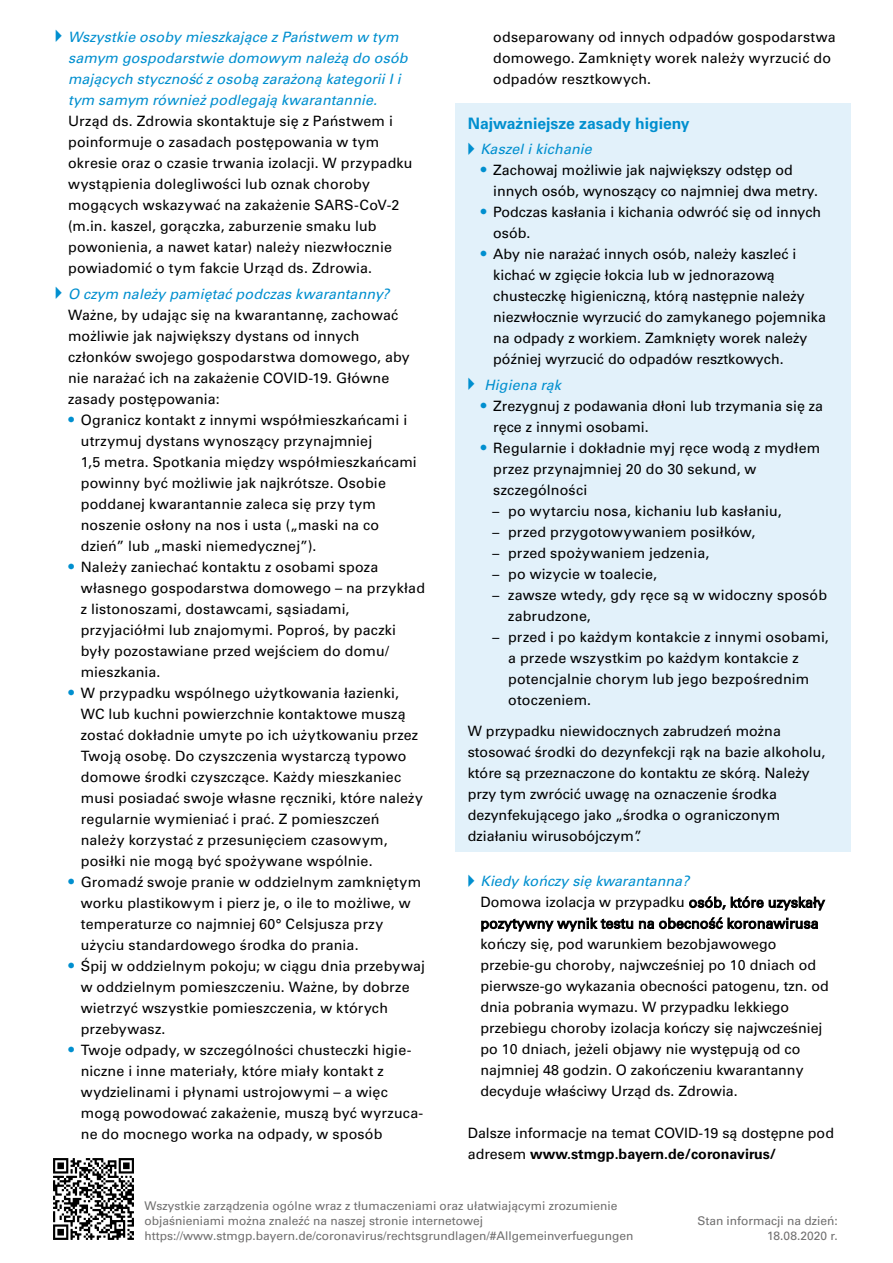
<style>
.page{position:relative;width:893px;height:1263px;background:#fff}
.page>*{position:absolute;margin:0;border:0;box-sizing:border-box;transform-origin:0 0}
.t1{font:700 15.75px "Univers LT Pro 65";color:#008fcf}
.Fließtext{font:14.25px/21px "Univers LT Pro 55 Roman";letter-spacing:.005em;color:#000}
.t2{font:italic 14.25px "Univers LT Pro 55";letter-spacing:.01em;color:#008fcf}
.Fußzeile{font:12px/15px "Univers LT Pro 55 Roman";color:#706f6f}
.s1{color:#008fcf}
.s2{font-size:13.5px}
.s3{font-family:"Univers LT Pro 55";font-style:italic;color:#008fcf}
.s4{font-family:"Univers LT Pro 65";font-weight:700}
</style>
<div class="page">
<div style="left:455px;top:104px;width:395px;height:748px;background:#e2f1fa"></div>
<img style="left:53px;top:1158px;width:81px;height:82px">
<p class="Fließtext" style="left:493px;top:26px;width:344px">odseparowany od innych odpadów gospodarstwa domowego. Zamknięty worek należy wyrzucić do odpadów resztkowych.</p>
<h3 class="t1" style="left:468px;top:114px;width:223px">Najważniejsze zasady higieny</h3>
<p class="t2" style="left:480px;top:141px;width:113px">Kaszel i kichanie</p>
<p class="Fließtext" style="left:493px;top:160px;width:326px;text-indent:-17px"><span class="s1">•</span>Zachowaj możliwie jak największy odstęp od innych osób, wynoszący co najmniej dwa metry.</p>
<p class="Fließtext" style="left:493px;top:202px;width:329px;text-indent:-17px"><span class="s1">•</span>Podczas kasłania i kichania odwróć się od innych osób.</p>
<p class="Fließtext" style="left:493px;top:244px;width:334px;text-indent:-17px"><span class="s1">•</span>Aby nie narażać innych osób, należy kaszleć i kichać w zgięcie łokcia lub w jednorazową chusteczkę higieniczną, którą następnie należy niezwłocznie wyrzucić do zamykanego pojemnika na odpady z workiem. Zamknięty worek należy później wyrzucić do odpadów resztkowych.</p>
<p class="t2" style="left:484px;top:376px;width:78px">Higiena rąk</p>
<p class="Fließtext" style="left:493px;top:395px;width:331px;text-indent:-17px"><span class="s1">•</span>Zrezygnuj z podawania dłoni lub trzymania się za ręce z innymi osobami.</p>
<p class="Fließtext" style="left:493px;top:437px;width:329px;text-indent:-17px"><span class="s1">•</span>Regularnie i dokładnie myj ręce wodą z mydłem przez przynajmniej 20 do 30 sekund, w szczególności</p>
<p class="Fließtext" style="left:491px;top:500px;width:292px"><span class="s2">—</span> po wytarciu nosa, kichaniu lub kasłaniu,</p>
<p class="Fließtext" style="left:491px;top:521px;width:266px"><span class="s2">—</span> przed przygotowywaniem posiłków,</p>
<p class="Fließtext" style="left:491px;top:542px;width:220px"><span class="s2">—</span> przed spożywaniem jedzenia,</p>
<p class="Fließtext" style="left:491px;top:563px;width:167px"><span class="s2">—</span> po wizycie w toalecie,</p>
<p class="Fließtext" style="left:508px;top:584px;width:320px;text-indent:-17px"><span class="s2">—</span> zawsze wtedy, gdy ręce są w widoczny sposób zabrudzone,</p>
<p class="Fließtext" style="left:508px;top:626px;width:322px;text-indent:-17px"><span class="s2">—</span> przed i po każdym kontakcie z innymi osobami, a przede wszystkim po każdym kontakcie z potencjalnie chorym lub jego bezpośrednim otoczeniem.</p>
<p class="Fließtext" style="left:468px;top:721px;width:359px">W przypadku niewidocznych zabrudzeń można stosować środki do dezynfekcji rąk na bazie alkoholu, które są przeznaczone do kontaktu ze skórą. Należy przy tym zwrócić uwagę na oznaczenie środka dezynfekującego jako „środka o ograniczonym działaniu wirusobójczym”.</p>
<p class="Fließtext" style="left:480px;top:871px;width:350px"><span class="s3">Kiedy kończy się kwarantanna?<br></span>Domowa izolacja w przypadku osób, które uzyskały pozytywny wynik testu na obecność koronawirusa kończy się, pod warunkiem bezobjawowego przebie-gu choroby, najwcześniej po 10 dniach od pierwsze-go wykazania obecności patogenu, tzn. od dnia pobrania wymazu. W przypadku lekkiego przebiegu choroby izolacja kończy się najwcześniej po 10 dniach, jeżeli objawy nie występują od co najmniej 48 godzin. O zakończeniu kwarantanny decyduje właściwy Urząd ds. Zdrowia.</p>
<p class="Fließtext" style="left:468px;top:1123px;width:368px">Dalsze informacje na temat COVID-19 są dostępne pod adresem <span class="s4">www.stmgp.bayern.de/coronavirus/</span></p>
<p class="Fußzeile" style="left:145px;top:1198px;width:490px">Wszystkie zarządzenia ogólne wraz z tłumaczeniami oraz ułatwiającymi zrozumienie objaśnieniami można znaleźć na naszej stronie internetowej https://www.stmgp.bayern.de/coronavirus/rechtsgrundlagen/#Allgemeinverfuegungen</p>
<p class="Fließtext" style="left:68px;top:27px;width:346px"><span class="s3">Wszystkie osoby mieszkające z Państwem w tym samym gospodarstwie domowym należą do osób mających styczność z osobą zarażoną kategorii I i tym samym również podlegają kwarantannie.<br></span>Urząd ds. Zdrowia skontaktuje się z Państwem i poinformuje o zasadach postępowania w tym okresie oraz o czasie trwania izolacji. W przypadku wystąpienia dolegliwości lub oznak choroby mogących wskazywać na zakażenie SARS-CoV-2 (m.in. kaszel, gorączka, zaburzenie smaku lub powonienia, a nawet katar) należy niezwłocznie powiadomić o tym fakcie Urząd ds. Zdrowia.</p>
<p class="Fließtext" style="left:68px;top:283px;width:343px"><span class="s3">O czym należy pamiętać podczas kwarantanny?<br></span>Ważne, by udając się na kwarantannę, zachować możliwie jak największy dystans od innych członków swojego gospodarstwa domowego, aby nie narażać ich na zakażenie COVID-19. Główne zasady postępowania:</p>
<p class="Fließtext" style="left:81px;top:409px;width:338px;text-indent:-17px"><span class="s1">•</span>Ogranicz kontakt z innymi współmieszkańcami i utrzymuj dystans wynoszący przynajmniej<br>1,5 metra. Spotkania między współmieszkańcami powinny być możliwie jak najkrótsze. Osobie poddanej kwarantannie zaleca się przy tym noszenie osłony na nos i usta („maski na co dzień” lub „maski niemedycznej”).</p>
<p class="Fließtext" style="left:81px;top:556px;width:346px;text-indent:-17px"><span class="s1">•</span>Należy zaniechać kontaktu z osobami spoza własnego gospodarstwa domowego – na przykład z listonoszami, dostawcami, sąsiadami, przyjaciółmi lub znajomymi. Poproś, by paczki były pozostawiane przed wejściem do domu/ mieszkania.</p>
<p class="Fließtext" style="left:81px;top:682px;width:344px;text-indent:-17px"><span class="s1">•</span>W przypadku wspólnego użytkowania łazienki, WC lub kuchni powierzchnie kontaktowe muszą zostać dokładnie umyte po ich użytkowaniu przez Twoją osobę. Do czyszczenia wystarczą typowo domowe środki czyszczące. Każdy mieszkaniec musi posiadać swoje własne ręczniki, które należy regularnie wymieniać i prać. Z pomieszczeń należy korzystać z przesunięciem czasowym, posiłki nie mogą być spożywane wspólnie.</p>
<p class="Fließtext" style="left:81px;top:871px;width:342px;text-indent:-17px"><span class="s1">•</span>Gromadź swoje pranie w oddzielnym zamkniętym worku plastikowym i pierz je, o ile to możliwe, w temperaturze co najmniej 60° Celsjusza przy użyciu standardowego środka do prania.</p>
<p class="Fließtext" style="left:81px;top:955px;width:346px;text-indent:-17px"><span class="s1">•</span>Śpij w oddzielnym pokoju; w ciągu dnia przebywaj w oddzielnym pomieszczeniu. Ważne, by dobrze wietrzyć wszystkie pomieszczenia, w których przebywasz.</p>
<p class="Fließtext" style="left:81px;top:1039px;width:344px;text-indent:-17px"><span class="s1">•</span>Twoje odpady, w szczególności chusteczki higie&shy;niczne i inne materiały, które miały kontakt z wydzielinami i płynami ustrojowymi – a więc mogą powodować zakażenie, muszą być wyrzuca&shy;ne do mocnego worka na odpady, w sposób</p>
<p class="Fußzeile" style="left:697px;top:1213px;width:142px">Stan informacji na dzień:</p>
<p class="Fußzeile" style="left:767px;top:1228px;width:72px">18.08.2020 r.</p>
</div>
